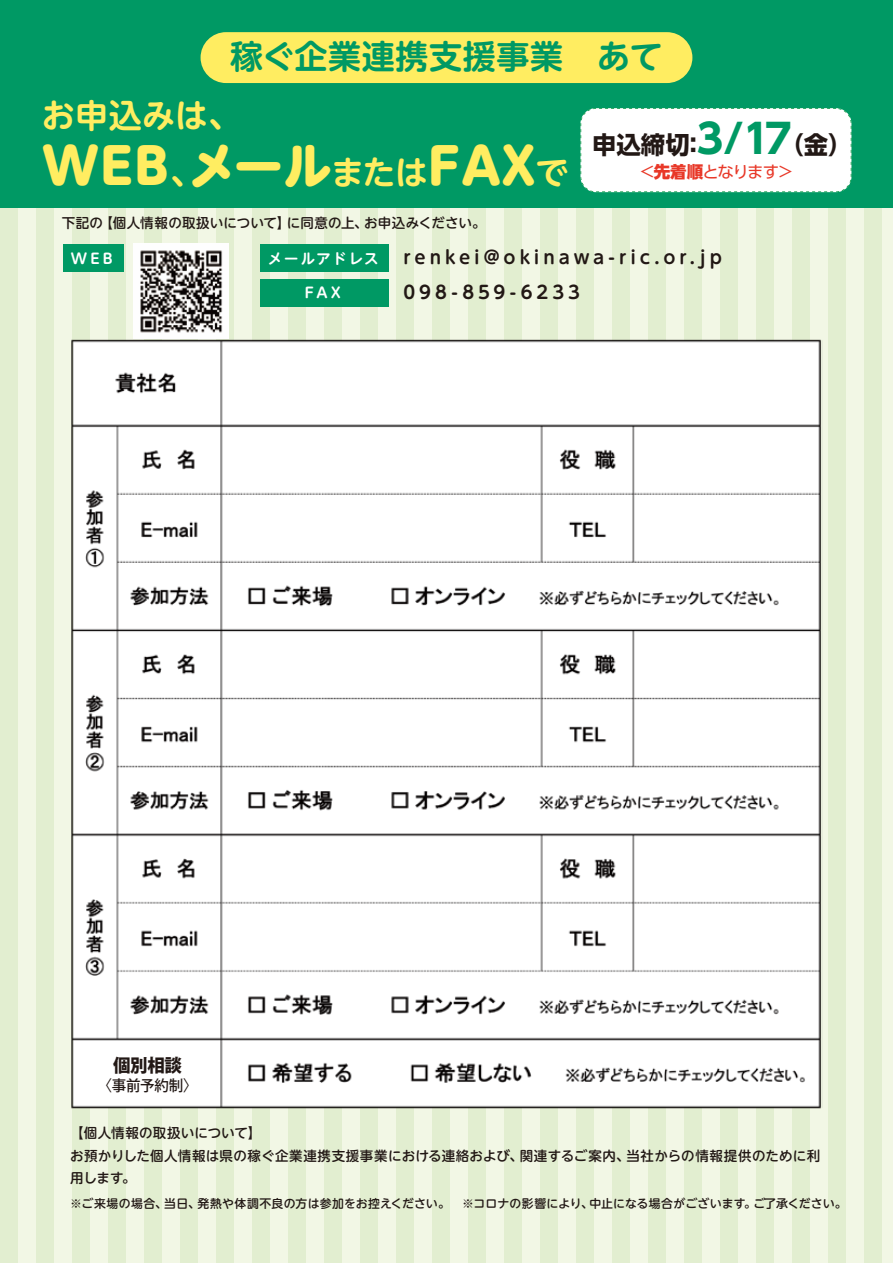
<style>
.page{position:relative;width:893px;height:1263px;background:#fff}
.page>*{position:absolute;margin:0;border:0;box-sizing:border-box;transform-origin:0 0}
.t1{font:800 49.5px "UD Shin M Go Pro";letter-spacing:-.04em;color:#ffed61}
.t2{font:700 33px "UD Shin M Go Pro De";letter-spacing:.02em;color:#009964}
.t3{font:700 33px "UD Shin M Go Pro De";letter-spacing:.01em;color:#ffed61}
.t4{font:700 24.3px "UD Shin Go Pro";color:#221815}
.t5{font:800 18px "Koz Go Pr 6 N";color:#221815}
.t6{font:700 17.85px "UD Shin M Go Pro De";letter-spacing:.215em;color:#221815}
.t7{font:16.5px "UD Shin Go Pro";letter-spacing:-.08em;color:#e83828}
.t8{font:500 15px "Koz Go Pr 6 N";letter-spacing:-.02em;color:#221815}
.t9{font:700 14.25px "UD Shin M Go Pro De";letter-spacing:.125em;color:#fff}
.t10{font:700 14.25px "UD Shin M Go Pro De";letter-spacing:.155em;color:#fff}
.t11{font:500 13.5px/22.5px "UD Shin M Go Pro";letter-spacing:.015em;color:#221815}
.t12{font:500 11.85px "UD Shin M Go Pro";letter-spacing:.015em;color:#221815}
.s1{font-family:"UD Shin M Go Pro De";font-weight:700;font-size:33px}
.s2{font-size:40.2px;color:#009964}
.s3{font-weight:800}
</style>
<div class="page">
<div style="left:0;top:0;width:893px;height:1263px;background:linear-gradient(to right,#eaf2da,#eaf2db)"></div>
<div style="left:63px;top:244px;width:61px;height:28px;background:#009964"></div>
<div style="left:260px;top:244px;width:128px;height:28px;background:#009964"></div>
<div style="left:260px;top:279px;width:128px;height:28px;background:#009964"></div>
<div style="left:0;top:0;width:893px;height:207px;background:#009964"></div>
<div style="left:580px;top:108px;width:271px;height:84px;background:#fff"></div>
<img style="left:71px;top:339px;width:751px;height:771px">
<div style="left:96px;top:1055px;width:101px;height:35px;background:#fff"></div>
<img style="left:133px;top:243px;width:95px;height:95px">
<div style="left:201px;top:32px;width:491px;height:51px;background:#ffed61;border-radius:25px"></div>
<h2 class="t2" style="left:230px;top:30px;width:434px">稼ぐ企業連携支援事業　あて</h2>
<h2 class="t3" style="left:42px;top:89px;width:201px">お申込みは、</h2>
<h1 class="t1" style="left:42px;top:126px;width:528px">WEB<span class="s1">、</span>メール<span class="s1">または</span>ＦＡＸ<span class="s1">で</span></h1>
<h3 class="t4" style="left:592px;top:125px;width:262px">申込締切：<span class="s2">3/17</span>（金）</h3>
<p class="t7" style="left:639px;top:159px;width:157px">＜<span class="s3">先着順</span>となります＞</p>
<p class="t11" style="left:62px;top:211px;width:425px">下記の【個人情報の取扱いについて】に同意の上、お申込みください。</p>
<p class="t10" style="left:71px;top:247px;width:43px">WEB</p>
<p class="t9" style="left:268px;top:247px;width:112px">メールアドレス</p>
<h3 class="t6" style="left:403px;top:242px;width:320px">renkei@okinawa-ric.or.jp</h3>
<p class="t10" style="left:305px;top:281px;width:37px">FAX</p>
<h3 class="t6" style="left:403px;top:278px;width:178px">098-859-6233</h3>
<h3 class="t5" style="left:113px;top:1055px;width:70px">個別相談</h3>
<p class="t8" style="left:97px;top:1077px;width:102px">〈事前予約制〉</p>
<p class="t11" style="left:70px;top:1121px;width:751px">【個人情報の取扱いについて】<br>お預かりした個人情報は県の稼ぐ企業連携支援事業における連絡および、関連するご案内、当社からの情報提供のために利用します。</p>
<p class="t12" style="left:70px;top:1193px;width:778px">※ご来場の場合、当日、発熱や体調不良の方は参加をお控えください。　※コロナの影響により、中止になる場合がございます。ご了承ください。</p>
</div>
